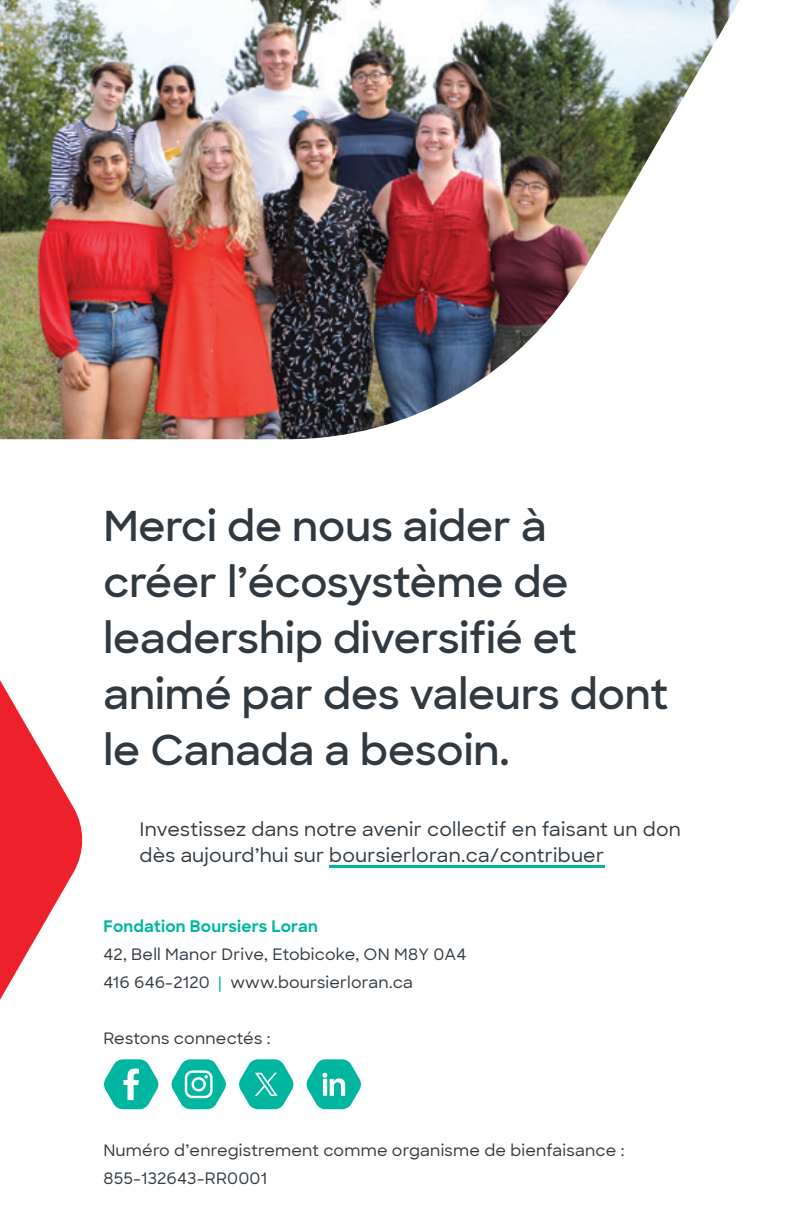
<style>
.page{position:relative;width:792px;height:1224px;background:#fff}
.page>*{position:absolute;margin:0;border:0;box-sizing:border-box;transform-origin:0 0}
.t1{font:600 42px/56px "Sharp Sans";color:#313940}
.t2{font:500 19px/26px "Sharp Sans";letter-spacing:.015em;color:#313940}
.t3{font:500 16px/28px "Sharp Sans";letter-spacing:.015em;color:#313940}
.t4{font:700 16px "Sharp Sans";letter-spacing:.015em;color:#00b6a0}
.s1{color:#00b6a0}
</style>
<div class="page">
<img style="left:0;top:0;width:740px;height:439px">
<svg style="left:0;top:680px;width:83px;height:320px;fill:#ed202b"></svg>
<hr style="left:330px;top:866px;width:275px;height:2px;background:#00b6a0">
<svg style="left:306px;top:1059px;width:55px;height:50px"></svg>
<svg style="left:104px;top:1059px;width:55px;height:50px"></svg>
<svg style="left:171px;top:1059px;width:55px;height:50px"></svg>
<svg style="left:239px;top:1059px;width:55px;height:50px"></svg>
<h1 class="t1" style="left:104px;top:496px;width:566px">Merci de nous aider à créer l’écosystème de leadership diversifié et animé par des valeurs dont le Canada a besoin.</h1>
<p class="t2" style="left:140px;top:815px;width:543px">Investissez dans notre avenir collectif en faisant un don dès aujourd’hui sur boursierloran.ca/contribuer</p>
<p class="t4" style="left:104px;top:915px;width:216px">Fondation Boursiers Loran</p>
<p class="t3" style="left:104px;top:940px;width:364px">42, Bell Manor Drive, Etobicoke, ON M8Y 0A4<br>416 646-2120 <span class="s1">|</span> www.boursierloran.ca</p>
<p class="t3" style="left:104px;top:1024px;width:168px">Restons connectés :</p>
<p class="t3" style="left:104px;top:1136px;width:522px">Numéro d’enregistrement comme organisme de bienfaisance :<br>855-132643-RR0001</p>
</div>
